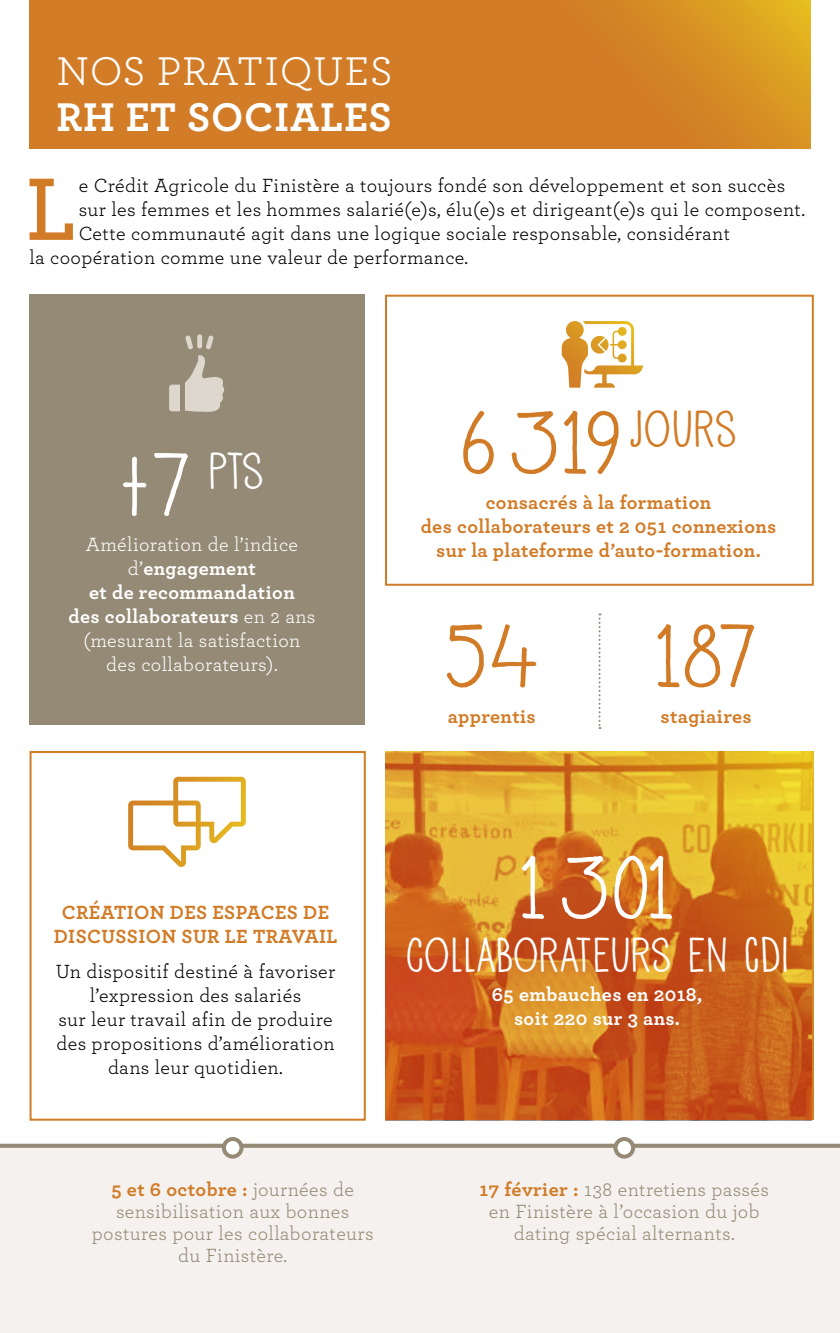
<style>
.page{position:relative;width:840px;height:1333px;background:#fff}
.page>*{position:absolute;margin:0;border:0;box-sizing:border-box;transform-origin:0 0}
.t1{font:600 93px "Archer";color:#d27b27}
.t2{font:700 80px "Pisang";color:#d27b27}
.t3{font:700 80px "Pisang";color:#fff}
.t4{font:700 46.6px "Pisang";color:#d27b27}
.t5{font:700 46.6px "Pisang";color:#fff}
.t6{font:700 44px "Pisang";letter-spacing:-.02em;color:#fff}
.t7{font:42px "Archer";letter-spacing:.02em;color:#fff}
.t8{font:700 42px "Archer";letter-spacing:.02em;color:#fff}
.t9{font:20px/24px "Archer";letter-spacing:.02em;color:#000;text-align:center}
.t10{font:20px/22px "Archer";letter-spacing:.02em;color:#958a76;text-align:center}
.t11{font:700 20px/24px "Archer";letter-spacing:.02em;color:#d27b27;text-align:center}
.t12{font:20px/24px "Archer";letter-spacing:.02em;color:#fff;text-align:center}
.t13{font:700 20px/24px "Archer";letter-spacing:.02em;color:#fff;text-align:center}
.s1{font-size:80px}
.s2{font-weight:700}
.s3{font-weight:700;color:#d27b27}
</style>
<div class="page">
<div style="left:0;top:1143px;width:839px;height:189px;background:#f4f1ee"></div>
<div style="left:30px;top:751px;width:335px;height:369px;border:2px solid #d27b27"></div>
<div style="left:385px;top:295px;width:428px;height:290px;border:2px solid #d27b27"></div>
<div style="left:30px;top:295px;width:334px;height:430px;background:#958a76"></div>
<svg style="left:30px;top:0;width:780px;height:149px;background:#d38026"></svg>
<svg style="left:0;top:1143px;width:839px;height:4px;background:#a89e8e"></svg>
<svg style="left:598px;top:613px;width:2px;height:116px"></svg>
<svg style="left:169px;top:355px;width:55px;height:57px"></svg>
<div style="left:197px;top:334px;width:5px;height:14px;background:#ddd7ce;border-radius:2px"></div>
<svg style="left:185px;top:335px;width:8px;height:14px"></svg>
<svg style="left:206px;top:335px;width:7px;height:14px"></svg>
<svg style="left:128px;top:776px;width:118px;height:90px"></svg>
<img style="left:385px;top:751px;width:426px;height:369px">
<div style="left:224px;top:1138px;width:17px;height:18px;background:#fff;border-radius:50%"></div>
<div style="left:222px;top:1136px;width:21px;height:22px;border:4px solid #958a76;border-radius:50%"></div>
<svg style="left:615px;top:1138px;width:17px;height:18px"></svg>
<div style="left:613px;top:1136px;width:21px;height:22px;border:4px solid #958a76;border-radius:50%"></div>
<svg style="left:561px;top:321px;width:81px;height:66px"></svg>
<h3 class="t7" style="left:56px;top:42px;width:338px">NOS PRATIQUES</h3>
<h3 class="t8" style="left:56px;top:84px;width:337px">RH ET SOCIALES</h3>
<h1 class="t1" style="left:26px;top:139px;width:53px">L</h1>
<p class="t9" style="left:79px;top:172px;width:707px">e Crédit Agricole du Finistère a toujours fondé son développement et son succès</p>
<p class="t9" style="left:79px;top:196px;width:727px">sur les femmes et les hommes salarié(e)s, élu(e)s et dirigeant(e)s qui le composent.</p>
<p class="t9" style="left:79px;top:220px;width:652px">Cette communauté agit dans une logique sociale responsable, considérant</p>
<p class="t9" style="left:30px;top:244px;width:440px">la coopération comme une valeur de performance.</p>
<h3 class="t5" style="left:119px;top:439px;width:147px"><span class="s1">+7</span> PTS</h3>
<p class="t12" style="left:68px;top:531px;width:248px">Amélioration de l’indice d’<span class="s2">engagement<br>et de recommandation<br>des collaborateurs</span> en 2 ans (mesurant la satisfaction des collaborateurs).</p>
<p class="t11" style="left:54px;top:898px;width:285px">CRÉATION DES ESPACES DE<br>DISCUSSION SUR LE TRAVAIL</p>
<p class="t9" style="left:56px;top:958px;width:281px">Un dispositif destiné à favoriser l’expression des salariés<br>sur leur travail afin de produire des propositions d’amélioration dans leur quotidien.</p>
<h3 class="t4" style="left:459px;top:397px;width:279px"><span class="s1">6319</span>JOURS</h3>
<p class="t11" style="left:420px;top:489px;width:357px">consacrés à la formation<br>des collaborateurs et 2 051 connexions sur la plateforme d’auto-formation.</p>
<h2 class="t2" style="left:443px;top:601px;width:99px">54</h2>
<p class="t11" style="left:447px;top:702px;width:89px">apprentis</p>
<h2 class="t2" style="left:653px;top:601px;width:106px">187</h2>
<p class="t11" style="left:660px;top:702px;width:93px">stagiaires</p>
<h2 class="t3" style="left:518px;top:832px;width:159px">1301</h2>
<h3 class="t6" style="left:405px;top:924px;width:384px">COLLABORATEURS EN CDI</h3>
<p class="t13" style="left:491px;top:981px;width:212px">65 embauches en 2018, soit 220 sur 3 ans.</p>
<p class="t10" style="left:92px;top:1177px;width:283px"><span class="s3">5 et 6 octobre :</span> journées de sensibilisation aux bonnes postures pour les collaborateurs du Finistère.</p>
<p class="t10" style="left:479px;top:1177px;width:291px"><span class="s3">17 février :</span> 138 entretiens passés en Finistère à l’occasion du job dating spécial alternants.</p>
</div>
